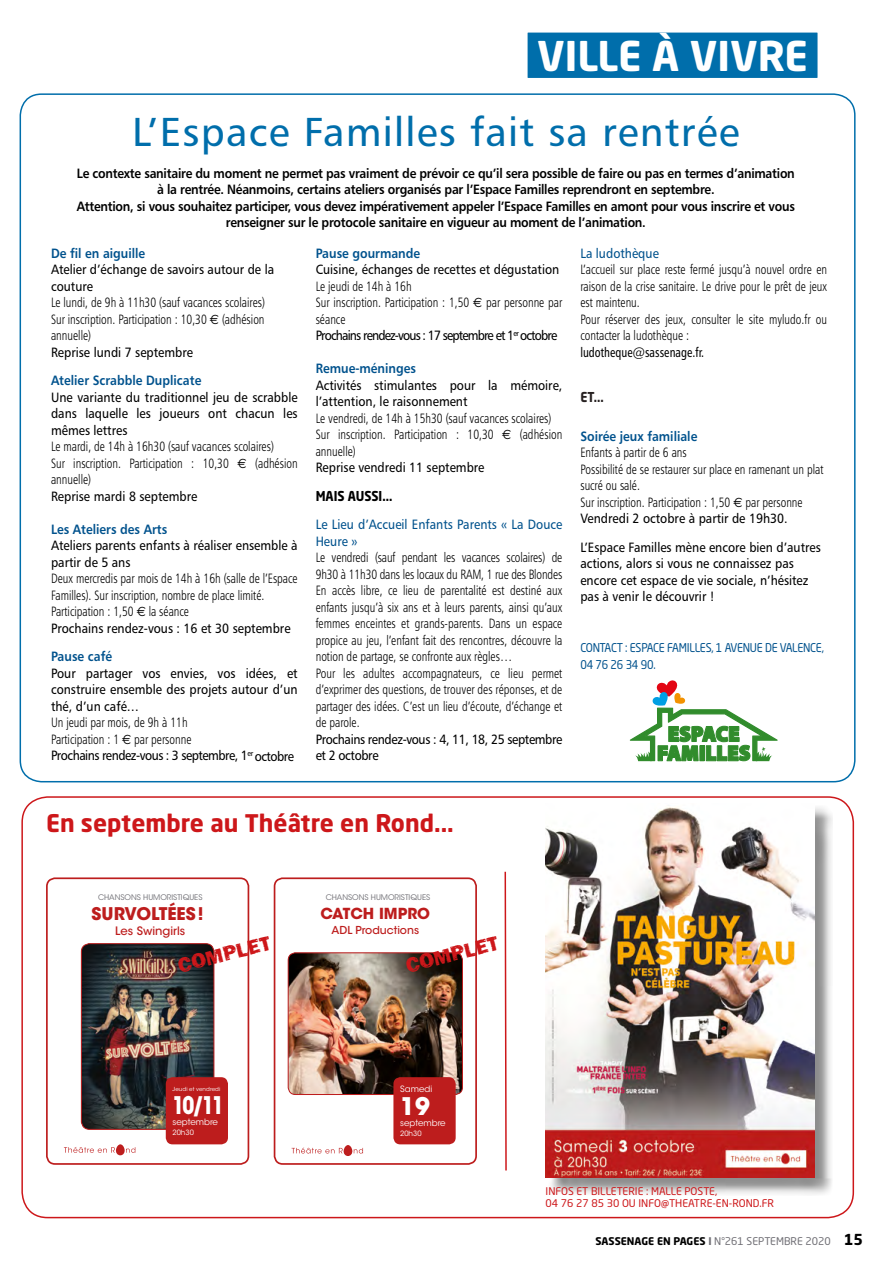
<style>
.page{position:relative;width:893px;height:1263px;background:#fff}
.page>*{position:absolute;margin:0;border:0;box-sizing:border-box;transform-origin:0 0}
.t1{font:40.5px "Humanist 777 BT Roman B";letter-spacing:.03em;color:#006eab}
.t2{font:700 40.5px "Neo Sans Std";color:#fff}
.t3{font:700 24.15px "ITC Avant Garde Std";color:#fff;scale:.8 1}
.t4{font:700 24.15px "ITC Avant Garde Std";color:#fff}
.t5{font:700 24px "Neo Sans Std";color:#cd171a}
.t6{font:21px "Frankie";color:#cd171a}
.t7{font:700 17.4px "ITC Avant Garde Std";color:#bd1d1d}
.t8{font:700 15.15px "ITC Avant Garde Std";color:#bd1d1d}
.t9{font:13.5px/16.5px "Humanist 777 BT Light Condensed B";color:#000;scale:.9 1}
.t10{font:13.5px/16.5px "Humanist 777 BT Roman B";color:#000;scale:.9 1}
.t11{font:13.5px/16.5px "Humanist 777 BT Bold B";letter-spacing:-.02em;color:#000;text-align:center;scale:.9 1}
.t12{font:13.5px "Humanist 777 BT Bold B";color:#00528d;scale:.9 1}
.t13{font:13.5px/16.5px "Humanist 777 BT Roman B";color:#00528d;scale:.9 1}
.t14{font:13.5px/16.5px "Humanist 777 BT Roman B";letter-spacing:-.03em;color:#000;scale:.9 1}
.t15{font:13.5px "Humanist 777 BT Roman B";letter-spacing:-.07em;color:#000;scale:.9 1}
.t16{font:13.5px "Humanist 777 BT Roman B";letter-spacing:-.04em;color:#000;scale:.9 1}
.t17{font:13.5px "Humanist 777 BT Roman Condensed B";color:#000;scale:.9 1}
.t18{font:700 13.5px "Neo Sans Std";color:#000;scale:.9 1}
.t19{font:700 13.5px "Neo Sans Std";color:#262020;scale:.9 1}
.t20{font:12px/16.5px "Neo Sans Std";letter-spacing:-.02em;color:#00528d;scale:.9 1}
.t21{font:500 11.55px "ITC Avant Garde Std";color:#bd1d1d}
.t22{font:500 10.95px "ITC Avant Garde Std";color:#bd1d1d}
.t23{font:10.5px/12.6px "Neo Sans Std";color:#cd171a}
.t24{font:10.5px "Neo Sans Std";color:#706f75}
.t25{font:8.7px "ITC Avant Garde Std";color:#fff}
.t26{font:7.65px "ITC Avant Garde Std";color:#706f75}
.t27{font:7.2px "ITC Avant Garde Std";color:#fff}
.t28{font:5.55px "ITC Avant Garde Std";letter-spacing:.01em;color:#fff}
.s1{font-family:"Euro Sans"}
.s2{font-weight:700;color:#000}
.s3{font-weight:700}
.s4{font-weight:700;font-size:15px;color:#000}
</style>
<div class="page">
<div style="left:528px;top:33px;width:289px;height:45px;background:#006eab"></div>
<svg style="left:630px;top:680px;width:148px;height:81px"></svg>
<div style="left:21px;top:796px;width:833px;height:422px;border:2px solid #cd171a;border-radius:26px"></div>
<div style="left:46px;top:877px;width:203px;height:288px;border:2px solid #bd1d1d;border-radius:8px"></div>
<img style="left:81px;top:945px;width:133px;height:183px">
<div style="left:81px;top:943px;width:133px;height:187px;border:1px solid #bd1d1d;border-radius:8px"></div>
<div style="left:116px;top:1144px;width:9px;height:11px;background:#bd1d1d;border-radius:50%"></div>
<svg style="left:64px;top:1147px;width:51px;height:6px"></svg>
<svg style="left:126px;top:1147px;width:9px;height:6px"></svg>
<div style="left:166px;top:1077px;width:62px;height:67px;background:#bd1d1d;border-radius:7px"></div>
<div style="left:547px;top:805px;width:286px;height:391px;background:#000;opacity:.45"></div>
<img style="left:545px;top:805px;width:269px;height:372px">
<div style="left:274px;top:877px;width:203px;height:288px;border:2px solid #bd1d1d;border-radius:8px"></div>
<div style="left:343px;top:1145px;width:10px;height:11px;background:#bd1d1d;border-radius:50%"></div>
<svg style="left:292px;top:1147px;width:51px;height:6px"></svg>
<svg style="left:354px;top:1148px;width:9px;height:5px"></svg>
<img style="left:288px;top:953px;width:174px;height:141px">
<div style="left:288px;top:952px;width:175px;height:143px;border:1px solid #bd1d1d;border-radius:7px"></div>
<div style="left:393px;top:1077px;width:63px;height:67px;background:#bd1d1d;border-radius:7px"></div>
<svg style="left:504px;top:871px;width:3px;height:300px"></svg>
<h1 class="t2" style="left:537px;top:30px;width:272px">VILLE À VIVRE</h1>
<h1 class="t1" style="left:132px;top:107px;width:609px">L’Espace Familles fait sa rentrée</h1>
<p class="t11" style="left:77px;top:165px;width:799px">Le contexte sanitaire du moment ne permet pas vraiment de prévoir ce qu’il sera possible de faire ou pas en termes d’animation à la rentrée. Néanmoins, certains ateliers organisés par l’Espace Familles reprendront en septembre.<br>Attention, si vous souhaitez participer, vous devez impérativement appeler l’Espace Familles en amont pour vous inscrire et vous renseigner sur le protocole sanitaire en vigueur au moment de l’animation.</p>
<p class="t12" style="left:51px;top:245px;width:106px">De fil en aiguille</p>
<p class="t10" style="left:51px;top:261px;width:249px">Atelier d’échange de savoirs autour de la couture</p>
<p class="t9" style="left:51px;top:294px;width:239px;text-align:justify">Le lundi, de 9h à 11h30 (sauf vacances scolaires)<br>Sur inscription. Participation : 10,30 <span class="s1">€</span> (adhésion annuelle)</p>
<p class="t10" style="left:51px;top:344px;width:159px">Reprise lundi 7 septembre</p>
<p class="t12" style="left:51px;top:372px;width:169px">Atelier Scrabble Duplicate</p>
<p class="t10" style="left:51px;top:389px;width:276px;text-align:justify">Une variante du traditionnel jeu de scrabble dans laquelle les joueurs ont chacun les mêmes lettres</p>
<p class="t9" style="left:51px;top:438px;width:276px">Le mardi, de 14h à 16h30 (sauf vacances scolaires)<br>Sur inscription. Participation : 10,30 <span class="s1">€</span> (adhésion annuelle)</p>
<p class="t10" style="left:51px;top:488px;width:164px">Reprise mardi 8 septembre</p>
<p class="t12" style="left:51px;top:521px;width:131px">Les Ateliers des Arts</p>
<p class="t10" style="left:51px;top:537px;width:276px">Ateliers parents enfants à réaliser ensemble à partir de 5 ans</p>
<p class="t9" style="left:51px;top:570px;width:276px">Deux mercredis par mois de 14h à 16h (salle de l’Espace<br>Familles). Sur inscription, nombre de place limité.<br>Participation : 1,50 <span class="s1">€</span> la séance</p>
<p class="t10" style="left:51px;top:620px;width:268px">Prochains rendez-vous : 16 et 30 septembre</p>
<p class="t12" style="left:51px;top:648px;width:69px">Pause café</p>
<p class="t10" style="left:51px;top:665px;width:276px;text-align:justify">Pour partager vos envies, vos idées, et construire ensemble des projets autour d’un thé, d’un café…</p>
<p class="t9" style="left:51px;top:714px;width:158px">Un jeudi par mois, de 9h à 11h<br>Participation : 1 <span class="s1">€</span> par personne</p>
<p class="t16" style="left:51px;top:747px;width:272px">Prochains rendez-vous : 3 septembre, 1<sup>er</sup> octobre</p>
<p class="t13" style="left:580px;top:245px;width:89px">La ludothèque</p>
<p class="t9" style="left:580px;top:261px;width:276px">L’accueil sur place reste fermé jusqu’à nouvel ordre en raison de la crise sanitaire. Le drive pour le prêt de jeux est maintenu.<br>Pour réserver des jeux, consulter le site myludo.fr ou contacter la ludothèque :</p>
<p class="t17" style="left:580px;top:344px;width:139px">ludotheque@sassenage.fr.</p>
<p class="t19" style="left:580px;top:388px;width:28px">ET...</p>
<p class="t12" style="left:580px;top:428px;width:131px">Soirée jeux familiale</p>
<p class="t9" style="left:580px;top:444px;width:272px">Enfants à partir de 6 ans<br>Possibilité de se restaurer sur place en ramenant un plat sucré ou salé.<br>Sur inscription. Participation : 1,50 <span class="s1">€</span> par personne</p>
<p class="t10" style="left:580px;top:504px;width:269px;line-height:28.5px">Vendredi 2 octobre à partir de 19h30.<br>L’Espace Familles mène encore bien d’autres</p>
<p class="t10" style="left:580px;top:555px;width:255px">actions, alors si vous ne connaissez pas encore cet espace de vie sociale, n’hésitez pas à venir le découvrir !</p>
<p class="t20" style="left:580px;top:640px;width:272px">CONTACT : ESPACE FAMILLES, 1 AVENUE DE VALENCE,<br>04 76 26 34 90.</p>
<p class="t12" style="left:316px;top:245px;width:118px">Pause gourmande</p>
<p class="t10" style="left:316px;top:261px;width:272px">Cuisine, échanges de recettes et dégustation</p>
<p class="t9" style="left:316px;top:278px;width:276px">Le jeudi de 14h à 16h<br>Sur inscription. Participation : 1,50 <span class="s1">€</span> par personne par séance</p>
<p class="t15" style="left:316px;top:327px;width:270px">Prochains rendez-vous : 17 septembre et 1<sup>er</sup> octobre</p>
<p class="t12" style="left:316px;top:360px;width:113px">Remue-méninges</p>
<p class="t10" style="left:316px;top:377px;width:276px">Activités stimulantes pour la mémoire, l’attention, le raisonnement</p>
<p class="t9" style="left:316px;top:410px;width:276px">Le vendredi, de 14h à 15h30 (sauf vacances scolaires)<br>Sur inscription. Participation : 10,30 <span class="s1">€</span> (adhésion annuelle)</p>
<p class="t10" style="left:316px;top:459px;width:189px">Reprise vendredi 11 septembre</p>
<p class="t18" style="left:316px;top:487px;width:87px">MAIS AUSSI...</p>
<p class="t13" style="left:316px;top:516px;width:276px">Le Lieu d’Accueil Enfants Parents « La Douce<br>Heure »</p>
<p class="t9" style="left:316px;top:549px;width:276px">Le vendredi (sauf pendant les vacances scolaires) de 9h30 à 11h30 dans les locaux du RAM, 1 rue des Blondes En accès libre, ce lieu de parentalité est destiné aux enfants jusqu’à six ans et à leurs parents, ainsi qu’aux femmes enceintes et grands-parents. Dans un espace propice au jeu, l’enfant fait des rencontres, découvre la notion de partage, se confronte aux règles…<br>Pour les adultes accompagnateurs, ce lieu permet d’exprimer des questions, de trouver des réponses, et de partager des idées. C’est un lieu d’écoute, d’échange et de parole.</p>
<p class="t14" style="left:316px;top:731px;width:276px">Prochains rendez-vous : 4, 11, 18, 25 septembre et 2 octobre</p>
<h3 class="t5" style="left:46px;top:808px;width:409px">En septembre au Théâtre en Rond...</h3>
<p class="t26" style="left:98px;top:893px;width:106px">CHANSONS HUMORISTIQUES</p>
<p class="t26" style="left:326px;top:893px;width:106px">CHANSONS HUMORISTIQUES</p>
<p class="t8" style="left:321px;top:903px;width:111px">CATCH IMPRO</p>
<p class="t22" style="left:332px;top:923px;width:89px">ADL Productions</p>
<p class="t7" style="left:92px;top:903px;width:113px">SURVOLTÉES!</p>
<p class="t21" style="left:115px;top:923px;width:72px">Les Swingirls</p>
<h3 class="t6" style="left:175px;top:954px;width:96px;rotate:-14deg">COMPLET</h3>
<h3 class="t6" style="left:403px;top:954px;width:96px;rotate:-14deg">COMPLET</h3>
<p class="t28" style="left:173px;top:1086px;width:49px">Jeudi et vendredi</p>
<h2 class="t3" style="left:173px;top:1089px;width:66px">10/11</h2>
<p class="t25" style="left:173px;top:1116px;width:47px">septembre</p>
<p class="t27" style="left:173px;top:1128px;width:23px">20h30</p>
<p class="t25" style="left:400px;top:1084px;width:34px">Samedi</p>
<h2 class="t4" style="left:400px;top:1090px;width:31px">19</h2>
<p class="t25" style="left:400px;top:1117px;width:47px">septembre</p>
<p class="t27" style="left:400px;top:1129px;width:23px">20h30</p>
<p class="t23" style="left:545px;top:1184px;width:230px">INFOS ET BILLETERIE : MALLE POSTE,<br>04 76 27 85 30 OU INFO@THEATRE-EN-ROND.FR</p>
<p class="t24" style="left:595px;top:1234px;width:269px"><span class="s2">SASSENAGE EN PAGES</span> <span class="s3">I</span> N°261 SEPTEMBRE 2020 <span class="s4">15</span></p>
</div>
